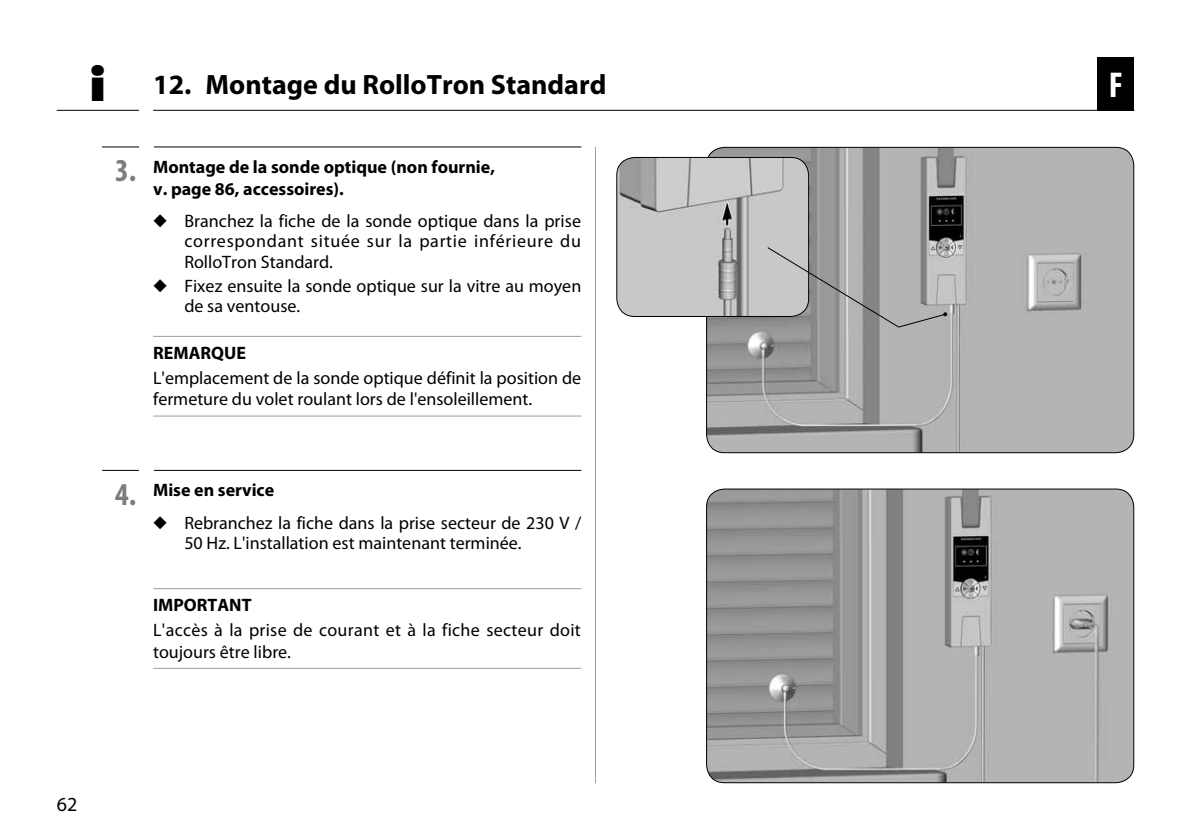
<style>
.page{position:relative;width:1191px;height:840px;background:#fff}
.page>*{position:absolute;margin:0;border:0;box-sizing:border-box;transform-origin:0 0}
.t1{font:800 44px "Futura";color:#000}
.t2{font:700 condensed 36px "Myriad Pro";color:#fff}
.t3{font:700 28px "Myriad Pro";color:#000}
.t4{font:20px "Myriad Pro";color:#000}
.t5{font:18px/20.4px "Myriad Pro";color:#000}
.t6{font:700 18px/21.6px "Myriad Pro";color:#000}
.t7{font:18px/21.6px "Myriad Pro";letter-spacing:.02em;color:#000}
.s1{font-stretch:condensed;font-size:32px;color:#7b7c7e}
</style>
<div class="page">
<hr style="left:153px;top:110px;width:981px;height:1px;background:#000">
<hr style="left:57px;top:110px;width:82px;height:1px;background:#000">
<hr style="left:595px;top:147px;width:1px;height:635px;background:#9c9e9f">
<div style="left:1097px;top:57px;width:37px;height:54px;background:#000"></div>
<img style="left:706px;top:489px;width:427px;height:293px">
<div style="left:706px;top:488px;width:428px;height:294px;border:1px solid #000;border-radius:18px"></div>
<img style="left:706px;top:147px;width:427px;height:305px">
<img style="left:617px;top:157px;width:191px;height:159px">
<div style="left:616px;top:157px;width:193px;height:160px;border:1px solid #000;border-radius:18px"></div>
<svg style="left:766px;top:246px;width:181px;height:82px;background:#a8a8a8"></svg>
<hr style="left:102px;top:146px;width:479px;height:1px;background:#000">
<hr style="left:153px;top:336px;width:428px;height:1px;background:#9c9e9f">
<hr style="left:153px;top:415px;width:428px;height:1px;background:#9c9e9f">
<hr style="left:102px;top:469px;width:479px;height:1px;background:#000">
<hr style="left:153px;top:587px;width:428px;height:1px;background:#9c9e9f">
<hr style="left:153px;top:667px;width:428px;height:1px;background:#9c9e9f">
<div style="left:139px;top:138px;width:14px;height:18px;background:#fff"></div>
<div style="left:139px;top:459px;width:14px;height:17px;background:#fff"></div>
<h1 class="t1" style="left:89px;top:58px;width:19px">i</h1>
<h3 class="t3" style="left:153px;top:66px;width:455px">12. Montage du RolloTron Standard</h3>
<p class="t6" style="left:153px;top:155px;width:343px;text-indent:-38px"><span class="s1">3.</span> Montage de la sonde optique (non fournie, v. page 86, accessoires).</p>
<p class="t5" style="left:184px;top:211px;width:398px;text-align:justify;text-indent:-31px">◆ Branchez la fiche de la sonde optique dans la prise correspondant située sur la partie inférieure du RolloTron Standard.</p>
<p class="t5" style="left:184px;top:275px;width:398px;text-indent:-31px">◆ Fixez ensuite la sonde optique sur la vitre au moyen de sa ventouse.</p>
<p class="t6" style="left:153px;top:341px;width:24px">Remarque</p>
<p class="t5" style="left:153px;top:367px;width:429px;line-height:21.6px">L'emplacement de la sonde optique définit la position de fermeture du volet roulant lors de l'ensoleillement.</p>
<p class="t6" style="left:115px;top:478px;width:161px"><span class="s1">4.</span> Mise en service</p>
<p class="t5" style="left:184px;top:512px;width:398px;text-indent:-31px">◆ Rebranchez la fiche dans la prise secteur de 230 V /<br>50 Hz. L'installation est maintenant terminée.</p>
<p class="t6" style="left:153px;top:593px;width:18px">Important</p>
<p class="t7" style="left:153px;top:619px;width:429px">L'accès à la prise de courant et à la fiche secteur doit toujours être libre.</p>
<p class="t4" style="left:57px;top:792px;width:22px">62</p>
<h2 class="t2" style="left:1108px;top:63px;width:16px">F</h2>
</div>
